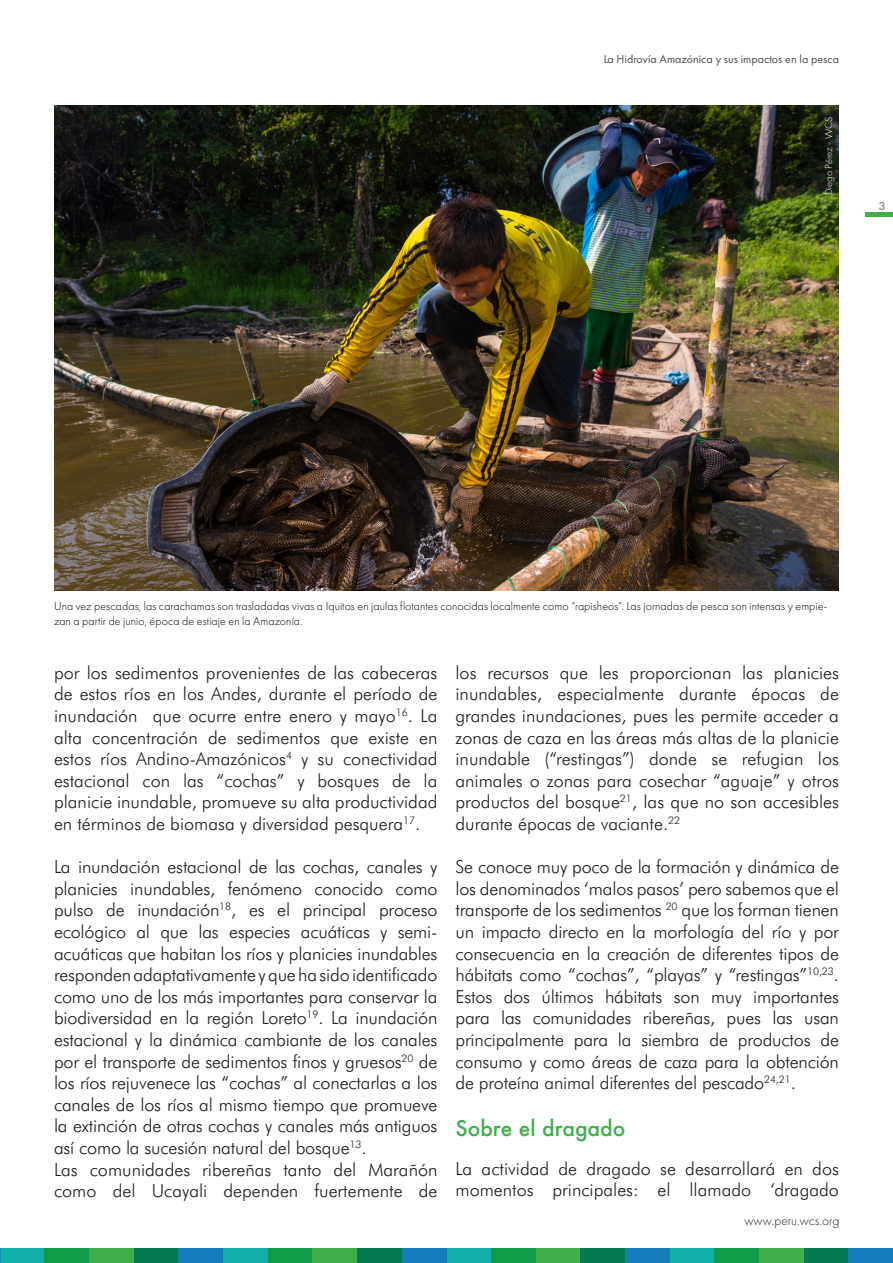
<style>
.page{position:relative;width:893px;height:1263px;background:#fff}
.page>*{position:absolute;margin:0;border:0;box-sizing:border-box;transform-origin:0 0}
.t1{font:500 21px "Futura";color:#3eaf49}
.t2{font:300 18px/21.6px "Futura BT";color:#231f20;text-align:justify}
.t3{font:300 13.5px "Futura New";color:#231f20}
.TABLA{font:300 12px/14.4px "Futura PT";letter-spacing:.005em;color:#000}
.t4{font:12px "Futura New";color:#231f20}
.t5{font:12px "Futura New Demi";color:#939598}
.t6{font:300 10.5px "Futura PT";color:#fff}
</style>
<div class="page">
<div style="left:0;top:1248px;width:45px;height:15px;background:#11b1aa"></div>
<div style="left:446px;top:1248px;width:45px;height:15px;background:#11b1aa"></div>
<div style="left:223px;top:1248px;width:45px;height:15px;background:#11b1aa"></div>
<div style="left:670px;top:1248px;width:44px;height:15px;background:#11b1aa"></div>
<div style="left:45px;top:1248px;width:44px;height:15px;background:#119a48"></div>
<div style="left:491px;top:1248px;width:45px;height:15px;background:#119a48"></div>
<div style="left:268px;top:1248px;width:45px;height:15px;background:#119a48"></div>
<div style="left:714px;top:1248px;width:45px;height:15px;background:#119a48"></div>
<div style="left:89px;top:1248px;width:45px;height:15px;background:#3eaf49"></div>
<div style="left:536px;top:1248px;width:44px;height:15px;background:#3eaf49"></div>
<div style="left:313px;top:1248px;width:44px;height:15px;background:#3eaf49"></div>
<div style="left:759px;top:1248px;width:45px;height:15px;background:#3eaf49"></div>
<div style="left:134px;top:1248px;width:45px;height:15px;background:#087851"></div>
<div style="left:580px;top:1248px;width:45px;height:15px;background:#087851"></div>
<div style="left:357px;top:1248px;width:45px;height:15px;background:#087851"></div>
<div style="left:804px;top:1248px;width:44px;height:15px;background:#087851"></div>
<div style="left:179px;top:1248px;width:44px;height:15px;background:#157cbc"></div>
<div style="left:625px;top:1248px;width:45px;height:15px;background:#157cbc"></div>
<div style="left:402px;top:1248px;width:44px;height:15px;background:#157cbc"></div>
<div style="left:848px;top:1248px;width:45px;height:15px;background:#157cbc"></div>
<hr style="left:865px;top:212px;width:28px;height:4px;background:#3eaf49">
<img style="left:54px;top:105px;width:785px;height:485px">
<p class="t4" style="left:603px;top:52px;width:237px">La Hidrovía Amazónica y sus impactos en la pesca</p>
<p class="t6" style="left:823px;top:195px;width:81px;rotate:-90deg">Diego Pérez - WCS</p>
<p class="t5" style="left:879px;top:198px;width:8px">3</p>
<p class="TABLA" style="left:54px;top:599px;width:775px">Una vez pescadas, las carachamas son trasladadas vivas a Iquitos en jaulas flotantes conocidas localmente como “rapisheos”. Las jornadas de pesca son intensas y empie&shy;zan a partir de junio, época de estiaje en la Amazonía.</p>
<p class="t2" style="left:54px;top:661px;width:385px">por los sedimentos provenientes de las cabeceras de estos ríos en los Andes, durante el período de inundación que ocurre entre enero y mayo<sup>16</sup>. La alta concentración de sedimentos que existe en estos ríos Andino-Amazónicos<sup>4</sup> y su conectividad estacional con las “cochas” y bosques de la planicie inundable, promueve su alta productividad en términos de biomasa y diversidad pesquera<sup>17</sup>.</p>
<p class="t2" style="left:54px;top:856px;width:385px">La inundación estacional de las cochas, canales y planicies inundables, fenómeno conocido como pulso de inundación<sup>18</sup>, es el principal proceso ecológico al que las especies acuáticas y semi&shy;acuáticas que habitan los ríos y planicies inundables responden adaptativamente y que ha sido identificado como uno de los más importantes para conservar la biodiversidad en la región Loreto<sup>19</sup>. La inundación estacional y la dinámica cambiante de los canales por el transporte de sedimentos finos y gruesos<sup>20</sup> de los ríos rejuvenece las “cochas” al conectarlas a los canales de los ríos al mismo tiempo que promueve la extinción de otras cochas y canales más antiguos así como la sucesión natural del bosque<sup>13</sup>.</p>
<p class="t2" style="left:54px;top:1158px;width:385px">Las comunidades ribereñas tanto del Marañón como del Ucayali dependen fuertemente de</p>
<p class="t2" style="left:455px;top:661px;width:385px">los recursos que les proporcionan las planicies inundables, especialmente durante épocas de grandes inundaciones, pues les permite acceder a zonas de caza en las áreas más altas de la planicie inundable (“restingas”) donde se refugian los animales o zonas para cosechar “aguaje” y otros productos del bosque<sup>21</sup>, las que no son accesibles durante épocas de vaciante.<sup>22</sup></p>
<p class="t2" style="left:455px;top:856px;width:385px">Se conoce muy poco de la formación y dinámica de los denominados ‘malos pasos’ pero sabemos que el transporte de los sedimentos <sup>20</sup> que los forman tienen un impacto directo en la morfología del río y por consecuencia en la creación de diferentes tipos de hábitats como “cochas”, “playas” y “restingas”<sup>10,23</sup>.<br>Estos dos últimos hábitats son muy importantes para las comunidades ribereñas, pues las usan principalmente para la siembra de productos de consumo y como áreas de caza para la obtención de proteína animal diferentes del pescado<sup>24,21</sup>.</p>
<p class="t1" style="left:455px;top:1114px;width:171px">Sobre el dragado</p>
<p class="t2" style="left:455px;top:1157px;width:385px">La actividad de dragado se desarrollará en dos momentos principales: el llamado ‘dragado</p>
<p class="t3" style="left:744px;top:1213px;width:97px">www.peru.wcs.org</p>
</div>
